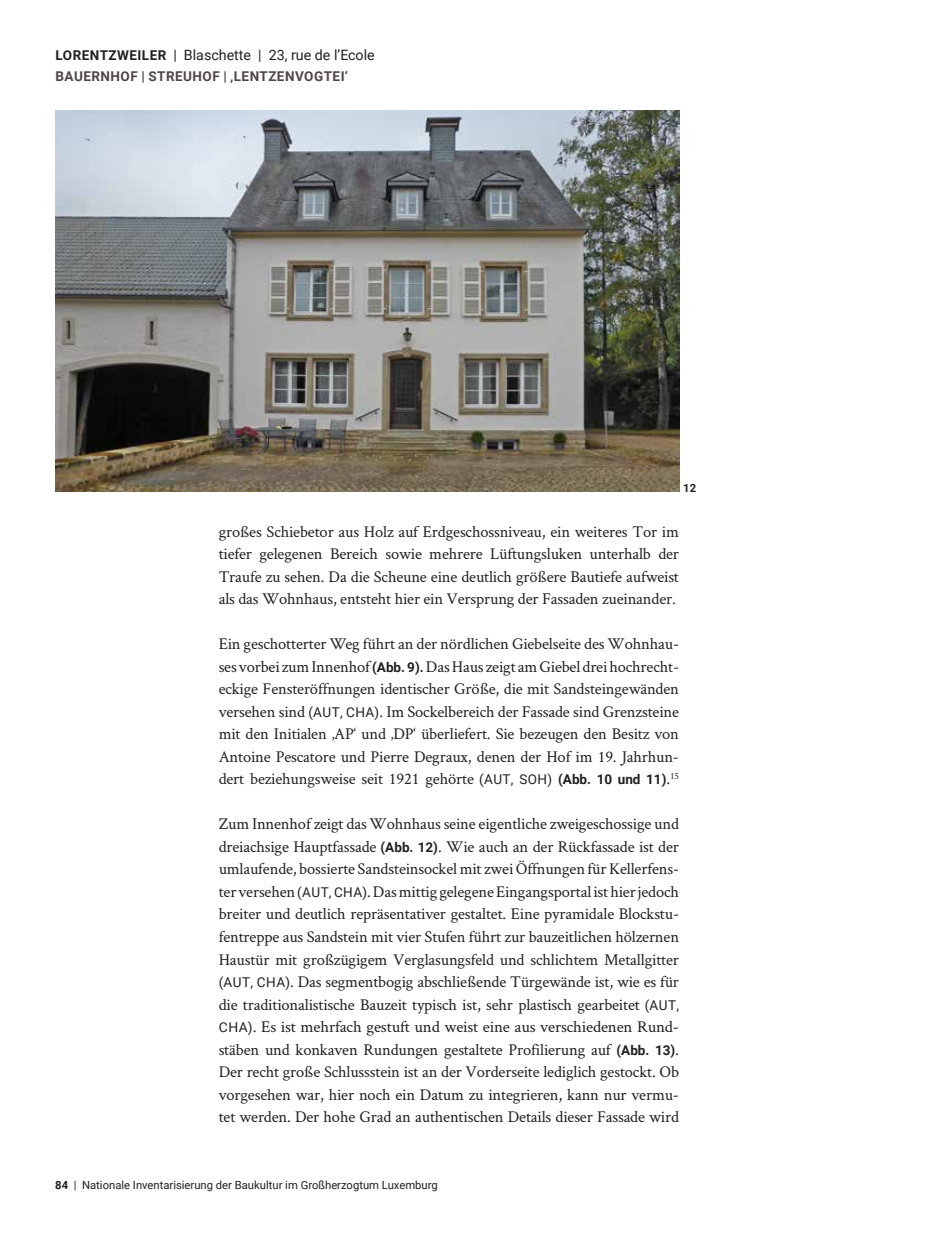
<style>
.page{position:relative;width:936px;height:1234px;background:#fff}
.page>*{position:absolute;margin:0;border:0;box-sizing:border-box;transform-origin:0 0}
.t1{font:16.5px/22.5px "Crimson Text";letter-spacing:-.01em;color:#231f20;text-align:justify}
.t2{font:14.25px "Roboto";color:#231f20}
.t3{font:700 13.5px "Roboto";letter-spacing:.035em;color:#4d454a}
.t4{font:11.25px "Roboto";color:#231f20}
.t5{font:700 11.25px "Roboto";color:#231f20}
.s1{font-weight:700;font-size:13.5px}
.s2{font-family:"Roboto";font-weight:700;font-size:13.5px}
.s3{font-family:"Roboto";font-size:13.5px}
.s4{font-weight:700}
</style>
<div class="page">
<img style="left:55px;top:111px;width:624px;height:380px">
<p class="t2" style="left:56px;top:45px;width:321px"><span class="s1">LORENTZWEILER</span> | Blaschette | 23, rue de l’Ecole</p>
<p class="t3" style="left:56px;top:67px;width:294px">BAUERNHOF | STREUHOF | ‚LENTZENVOGTEI‘</p>
<p class="t5" style="left:683px;top:479px;width:14px">12</p>
<p class="t1" style="left:219px;top:519px;width:462px">großes Schiebetor aus Holz auf Erdgeschossniveau, ein weiteres Tor im tiefer gelegenen Bereich sowie mehrere Lüftungsluken unterhalb der Traufe zu sehen. Da die Scheune eine deutlich größere Bautiefe aufweist als das Wohnhaus, entsteht hier ein Versprung der Fassaden zueinander.</p>
<p class="t1" style="left:219px;top:632px;width:462px">Ein geschotterter Weg führt an der nördlichen Giebelseite des Wohnhau&shy;ses vorbei zum Innenhof <span class="s2">(Abb. 9).</span> Das Haus zeigt am Giebel drei hochrecht&shy;eckige Fensteröffnungen identischer Größe, die mit Sandsteingewänden versehen sind <span class="s3">(AUT, CHA)</span>. Im Sockelbereich der Fassade sind Grenzsteine mit den Initialen ‚AP‘ und ‚DP‘ überliefert. Sie bezeugen den Besitz von Antoine Pescatore und Pierre Degraux, denen der Hof im 19. Jahrhun&shy;dert beziehungsweise seit 1921 gehörte <span class="s3">(AUT, SOH)</span> <span class="s2">(Abb. 10 und 11)</span>.<sup>15</sup></p>
<p class="t1" style="left:219px;top:812px;width:462px">Zum Innenhof zeigt das Wohnhaus seine eigentliche zweigeschossige und dreiachsige Hauptfassade <span class="s2">(Abb. 12)</span>. Wie auch an der Rückfassade ist der umlaufende, bossierte Sandsteinsockel mit zwei Öffnungen für Kellerfens&shy;ter versehen <span class="s3">(AUT, CHA)</span>. Das mittig gelegene Eingangsportal ist hier jedoch breiter und deutlich repräsentativer gestaltet. Eine pyramidale Blockstu&shy;fentreppe aus Sandstein mit vier Stufen führt zur bauzeitlichen hölzernen Haustür mit großzügigem Verglasungsfeld und schlichtem Metallgitter <span class="s3">(AUT, CHA)</span>. Das segmentbogig abschließende Türgewände ist, wie es für die traditionalistische Bauzeit typisch ist, sehr plastisch gearbeitet <span class="s3">(AUT, CHA)</span>. Es ist mehrfach gestuft und weist eine aus verschiedenen Rund&shy;stäben und konkaven Rundungen gestaltete Profilierung auf <span class="s2">(Abb. 13)</span>.<br>Der recht große Schlussstein ist an der Vorderseite lediglich gestockt. Ob vorgesehen war, hier noch ein Datum zu integrieren, kann nur vermu&shy;tet werden. Der hohe Grad an authentischen Details dieser Fassade wird</p>
<p class="t4" style="left:55px;top:1176px;width:384px"><span class="s4">84</span> | Nationale Inventarisierung der Baukultur im Großherzogtum Luxemburg</p>
</div>
